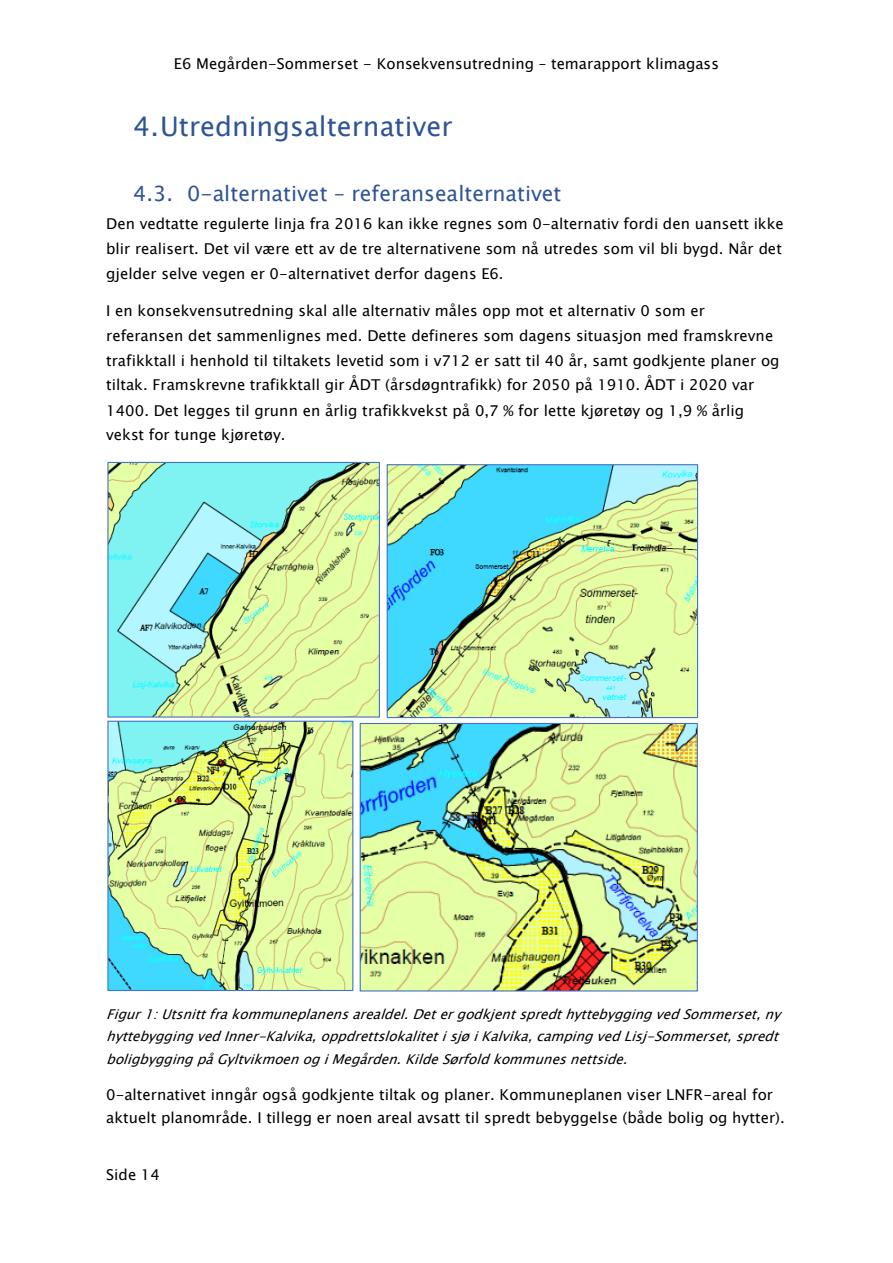
<style>
.page{position:relative;width:893px;height:1263px;background:#fff}
.page>*{position:absolute;margin:0;border:0;box-sizing:border-box;transform-origin:0 0}
.t1{font:27px "Lucida Sans Unicode";color:#2f5496}
.t2{font:21px "Lucida Sans Unicode";color:#2f5496}
.t3{font:15px/24.9px "Lucida Sans Unicode";color:#000}
.t4{font:italic 13.5px/22.4px "Lucida Sans Unicode";color:#000}
</style>
<div class="page">
<img style="left:109px;top:464px;width:269px;height:252px">
<div style="left:107px;top:462px;width:273px;height:256px;border:1px solid #4472c4"></div>
<img style="left:389px;top:466px;width:307px;height:250px">
<div style="left:387px;top:464px;width:311px;height:254px;border:1px solid #4472c4"></div>
<img style="left:109px;top:723px;width:242px;height:266px">
<div style="left:107px;top:721px;width:246px;height:270px;border:1px solid #4472c4"></div>
<img style="left:362px;top:725px;width:334px;height:264px">
<div style="left:360px;top:723px;width:338px;height:268px;border:1px solid #4472c4"></div>
<p class="t3" style="left:174px;top:50px;width:547px">E6 Megården-Sommerset - Konsekvensutredning – temarapport klimagass</p>
<h1 class="t1" style="left:133px;top:106px;width:321px">4.Utredningsalternativer</h1>
<h2 class="t2" style="left:133px;top:178px;width:430px">4.3. 0-alternativet – referansealternativet</h2>
<p class="t3" style="left:106px;top:210px;width:679px">Den vedtatte regulerte linja fra 2016 kan ikke regnes som 0-alternativ fordi den uansett ikke blir realisert. Det vil være ett av de tre alternativene som nå utredes som vil bli bygd. Når det gjelder selve vegen er 0-alternativet derfor dagens E6.</p>
<p class="t3" style="left:106px;top:297px;width:675px">I en konsekvensutredning skal alle alternativ måles opp mot et alternativ 0 som er referansen det sammenlignes med. Dette defineres som dagens situasjon med framskrevne trafikktall i henhold til tiltakets levetid som i v712 er satt til 40 år, samt godkjente planer og tiltak. Framskrevne trafikktall gir ÅDT (årsdøgntrafikk) for 2050 på 1910. ÅDT i 2020 var 1400. Det legges til grunn en årlig trafikkvekst på 0,7 % for lette kjøretøy og 1,9 % årlig vekst for tunge kjøretøy.</p>
<p class="t4" style="left:106px;top:1001px;width:680px">Figur1: Utsnittfrakommuneplanensarealdel.Detergodkjentspredthyttebygging ved Sommerset,ny hyttebyggingved Inner-Kalvika,oppdrettslokalitetisjøiKalvika,camping ved Lisj -Sommerset,spredt boligbygging på Gyltvikmoen og iMegården.KildeSørfold kommunesnettside.</p>
<p class="t3" style="left:106px;top:1081px;width:680px;line-height:23.1px">0-alternativet inngår også godkjente tiltak og planer. Kommuneplanen viser LNFR-areal for aktuelt planområde. I tillegg er noen areal avsatt til spredt bebyggelse (både bolig og hytter).</p>
<p class="t3" style="left:106px;top:1161px;width:55px">Side 14</p>
</div>
